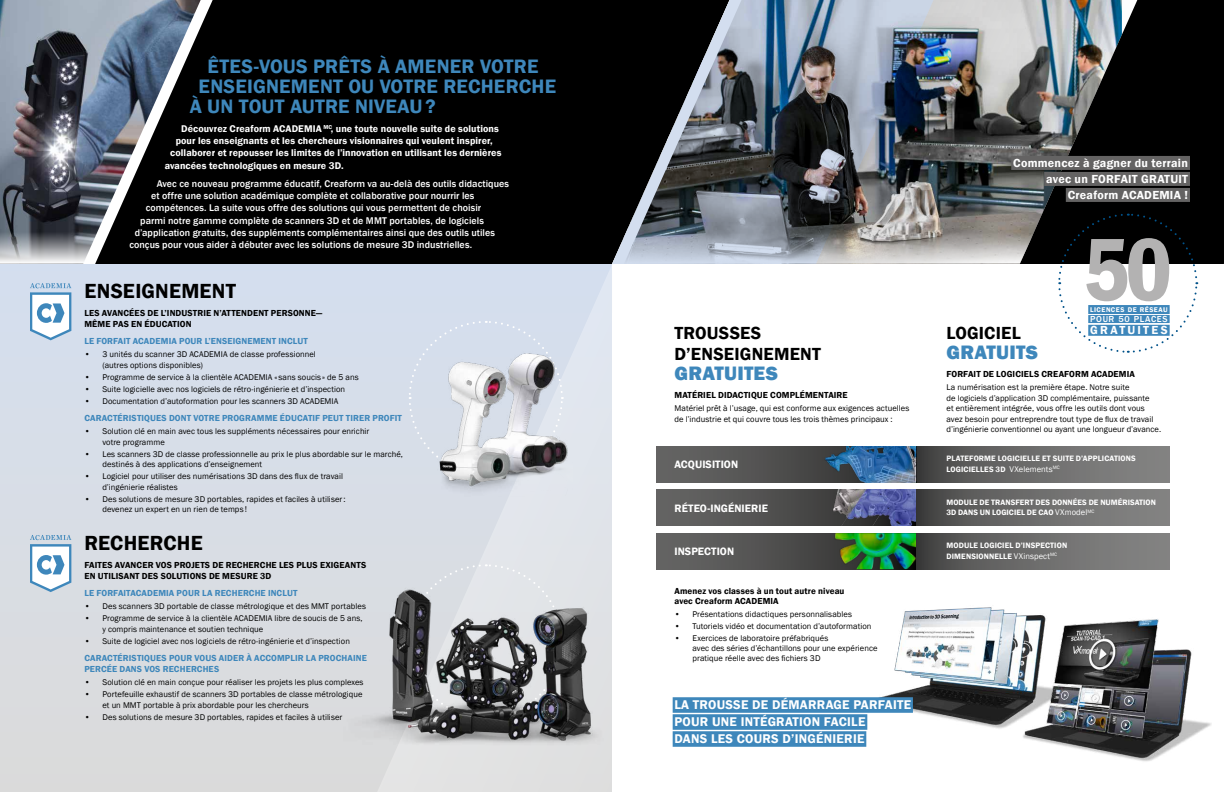
<style>
.page{position:relative;width:1224px;height:792px;background:#fff}
.page>*{position:absolute;margin:0;border:0;box-sizing:border-box;transform-origin:0 0}
.t1{font:600 condensed 92px "Franklin Gothic";color:#b3b2b2}
.t2{font:600 21px "Franklin Gothic";letter-spacing:.01em;color:#000}
.t3{font:600 20px "Franklin Gothic";letter-spacing:.01em;color:#3e87bb}
.t4{font:800 20px "Franklin Gothic";letter-spacing:.015em;color:#3e87bb}
.t5{font:600 18px/21px "Franklin Gothic";letter-spacing:.01em;color:#000}
.t6{font:600 13px/17px "Franklin Gothic";letter-spacing:.02em;color:#fff}
.t7{font:600 12px/16px "Franklin Gothic";letter-spacing:.02em;color:#fff;text-align:right}
.t8{font:600 12px "Franklin Gothic";letter-spacing:.19em;color:#fff}
.t9{font:600 11px "Franklin Gothic";letter-spacing:.005em;color:#fff}
.t10{font:500 10px "Franklin Gothic";letter-spacing:.005em;color:#fff}
.t11{font:600 10px "Franklin Gothic";letter-spacing:.005em;color:#fff}
.t12{font:600 9px/11px "Franklin Gothic";letter-spacing:.01em;color:#000}
.t13{font:600 9px/11px "Franklin Gothic";letter-spacing:.01em;color:#3e87bb}
.t14{font:500 9px "Franklin Gothic";letter-spacing:.07em;color:#fff}
.t15{font:8.5px/10.5px "Franklin Gothic";letter-spacing:.005em;color:#000}
.t16{font:600 8px/10.5px "Franklin Gothic";letter-spacing:.015em;color:#fff}
.t17{font:600 7px "Franklin Gothic";letter-spacing:.065em;color:#fff}
.s1{font-weight:400;font-size:8.5px}
</style>
<div class="page">
<img style="left:0;top:0;width:72px;height:232px">
<svg style="left:0;top:232px;width:72px;height:32px;background:#9da0a4"></svg>
<div style="left:0;top:264px;width:612px;height:528px;background:#d8dde6"></div>
<div style="left:248px;top:0;width:353px;height:264px;background:#000"></div>
<svg style="left:373px;top:276px;width:239px;height:516px"></svg>
<svg style="left:72px;top:0;width:176px;height:264px;background:#3d434b"></svg>
<div style="left:1142px;top:0;width:82px;height:264px;background:#000"></div>
<div style="left:601px;top:0;width:11px;height:276px;background:#000"></div>
<img style="left:938px;top:0;width:204px;height:264px">
<img style="left:612px;top:0;width:326px;height:264px">
<svg style="left:656px;top:446px;width:159px;height:36px;background:#565655"></svg>
<img style="left:815px;top:446px;width:101px;height:36px">
<svg style="left:656px;top:490px;width:162px;height:36px;background:#565655"></svg>
<img style="left:818px;top:490px;width:98px;height:36px">
<svg style="left:656px;top:533px;width:162px;height:36px;background:#565655"></svg>
<img style="left:818px;top:533px;width:98px;height:36px">
<svg style="left:916px;top:446px;width:254px;height:36px;background:#6a6969"></svg>
<svg style="left:916px;top:490px;width:254px;height:36px;background:#6a6a69"></svg>
<svg style="left:916px;top:533px;width:254px;height:36px;background:#6a6a69"></svg>
<svg style="left:1057px;top:213px;width:141px;height:140px"></svg>
<div style="left:1088px;top:305px;width:82px;height:9px;background:#3e87bb"></div>
<div style="left:1088px;top:315px;width:82px;height:8px;background:#3e87bb"></div>
<div style="left:1088px;top:325px;width:82px;height:11px;background:#3e87bb"></div>
<div style="left:1011px;top:156px;width:179px;height:14px;background:#646363"></div>
<div style="left:1044px;top:172px;width:146px;height:14px;background:#646363"></div>
<div style="left:1066px;top:188px;width:124px;height:14px;background:#646363"></div>
<svg style="left:30px;top:535px;width:41px;height:57px"></svg>
<svg style="left:30px;top:283px;width:41px;height:57px"></svg>
<img style="left:1023px;top:619px;width:189px;height:143px">
<img style="left:882px;top:607px;width:172px;height:123px">
<div style="left:673px;top:697px;width:240px;height:16px;background:#3e87bb"></div>
<div style="left:673px;top:714px;width:194px;height:16px;background:#3e87bb"></div>
<div style="left:673px;top:731px;width:193px;height:16px;background:#3e87bb"></div>
<svg style="left:408px;top:320px;width:156px;height:156px"></svg>
<svg style="left:408px;top:563px;width:156px;height:9px"></svg>
<img style="left:431px;top:341px;width:142px;height:167px">
<img style="left:343px;top:572px;width:269px;height:185px">
<h3 class="t3" style="left:207px;top:54px;width:332px">ÊTES-VOUS PRÊTS À AMENER VOTRE</h3>
<h3 class="t3" style="left:199px;top:74px;width:359px">ENSEIGNEMENT OU VOTRE RECHERCHE</h3>
<h3 class="t3" style="left:190px;top:94px;width:247px">À UN TOUT AUTRE NIVEAU?</h3>
<p class="t11" style="left:181px;top:122px;width:319px">Découvrez Creaform ACADEMIA <sup>MC</sup>, une toute nouvelle suite de solutions</p>
<p class="t11" style="left:176px;top:135px;width:319px">pour les enseignants et les chercheurs visionnaires qui veulent inspirer,</p>
<p class="t11" style="left:170px;top:147px;width:333px">collaborer et repousser les limites de l’innovation en utilisant les dernières</p>
<p class="t11" style="left:165px;top:159px;width:180px">avancées technologiques en mesure 3D.</p>
<p class="t10" style="left:157px;top:177px;width:354px">Avec ce nouveau programme éducatif, Creaform va au-delà des outils didactiques</p>
<p class="t10" style="left:151px;top:190px;width:325px">et offre une solution académique complète et collaborative pour nourrir les</p>
<p class="t10" style="left:146px;top:202px;width:337px">compétences. La suite vous offre des solutions qui vous permettent de choisir</p>
<p class="t10" style="left:140px;top:214px;width:345px">parmi notre gamme complète de scanners 3D et de MMT portables, de logiciels</p>
<p class="t10" style="left:135px;top:226px;width:362px">d’application gratuits, des suppléments complémentaires ainsi que des outils utiles</p>
<p class="t10" style="left:129px;top:239px;width:344px">conçus pour vous aider à débuter avec les solutions de mesure 3D industrielles.</p>
<h2 class="t2" style="left:84px;top:278px;width:153px">ENSEIGNEMENT</h2>
<p class="t12" style="left:84px;top:307px;width:239px">LES AVANCÉES DE L’INDUSTRIE N’ATTENDENT PERSONNE—<br>MÊME PAS EN ÉDUCATION</p>
<p class="t13" style="left:84px;top:335px;width:225px">LE FORFAIT ACADEMIA POUR L’ENSEIGNEMENT INCLUT</p>
<p class="t15" style="left:102px;top:349px;width:215px;text-indent:-18px">• 3 unités du scanner 3D ACADEMIA de classe professionnel (autres options disponibles)</p>
<p class="t15" style="left:84px;top:372px;width:276px">• Programme de service à la clientèle ACADEMIA « sans soucis » de 5 ans</p>
<p class="t15" style="left:84px;top:384px;width:262px">• Suite logicielle avec nos logiciels de rétro-ingénierie et d’inspection</p>
<p class="t15" style="left:84px;top:396px;width:255px">• Documentation d’autoformation pour les scanners 3D ACADEMIA</p>
<p class="t13" style="left:84px;top:412px;width:319px">CARACTÉRISTIQUES DONT VOTRE PROGRAMME ÉDUCATIF PEUT TIRER PROFIT</p>
<p class="t15" style="left:102px;top:426px;width:268px;text-indent:-18px">• Solution clé en main avec tous les suppléments nécessaires pour enrichir votre programme</p>
<p class="t15" style="left:102px;top:449px;width:302px;text-indent:-18px">• Les scanners 3D de classe professionnelle au prix le plus abordable sur le marché, destinés à des applications d’enseignement</p>
<p class="t15" style="left:102px;top:471px;width:242px;text-indent:-18px">• Logiciel pour utiliser des numérisations 3D dans des flux de travail d’ingénierie réalistes</p>
<p class="t15" style="left:102px;top:494px;width:245px;text-indent:-18px">• Des solutions de mesure 3D portables, rapides et faciles à utiliser: devenez un expert en un rien de temps !</p>
<h2 class="t2" style="left:84px;top:530px;width:120px">RECHERCHE</h2>
<p class="t12" style="left:84px;top:559px;width:283px">FAITES AVANCER VOS PROJETS DE RECHERCHE LES PLUS EXIGEANTS<br>EN UTILISANT DES SOLUTIONS DE MESURE 3D</p>
<p class="t13" style="left:84px;top:587px;width:214px">LE FORFAITACADEMIA POUR LA RECHERCHE INCLUT</p>
<p class="t15" style="left:84px;top:601px;width:283px">• Des scanners 3D portable de classe métrologique et des MMT portables</p>
<p class="t15" style="left:102px;top:613px;width:262px;text-indent:-18px">• Programme de service à la clientèle ACADEMIA libre de soucis de 5 ans, y compris maintenance et soutien technique</p>
<p class="t15" style="left:84px;top:636px;width:267px">• Suite de logiciel avec nos logiciels de rétro-ingénierie et d’inspection</p>
<p class="t13" style="left:84px;top:652px;width:284px">CARACTÉRISTIQUES POUR VOUS AIDER À ACCOMPLIR LA PROCHAINE<br>PERCÉE DANS VOS RECHERCHES</p>
<p class="t15" style="left:84px;top:677px;width:281px">• Solution clé en main conçue pour réaliser les projets les plus complexes</p>
<p class="t15" style="left:102px;top:689px;width:262px;text-indent:-18px">• Portefeuille exhaustif de scanners 3D portables de classe métrologique et un MMT portable à prix abordable pour les chercheurs</p>
<p class="t15" style="left:84px;top:712px;width:259px">• Des solutions de mesure 3D portables, rapides et faciles à utiliser</p>
<h3 class="t5" style="left:674px;top:323px;width:148px">TROUSSES<br>D’ENSEIGNEMENT</h3>
<h3 class="t4" style="left:674px;top:360px;width:105px">GRATUITES</h3>
<p class="t12" style="left:674px;top:390px;width:175px">MATÉRIEL DIDACTIQUE COMPLÉMENTAIRE</p>
<p class="t15" style="left:674px;top:404px;width:236px">Matériel prêt à l’usage, qui est conforme aux exigences actuelles de l’industrie et qui couvre tous les trois thèmes principaux :</p>
<p class="t9" style="left:674px;top:458px;width:65px">ACQUISITION</p>
<p class="t9" style="left:674px;top:501px;width:95px">RÉTEO-INGÉNIERIE</p>
<p class="t9" style="left:674px;top:545px;width:61px">INSPECTION</p>
<p class="t12" style="left:674px;top:585px;width:172px">Amenez vos classes à un tout autre niveau avec Creaform ACADEMIA</p>
<p class="t15" style="left:674px;top:609px;width:179px">• Présentations didactiques personnalisables</p>
<p class="t15" style="left:674px;top:621px;width:199px">• Tutoriels vidéo et documentation d’autoformation</p>
<p class="t15" style="left:693px;top:633px;width:187px;text-indent:-18px">• Exercices de laboratoire préfabriqués<br>avec des séries d’échantillons pour une expérience pratique réelle avec des fichiers 3D</p>
<h3 class="t6" style="left:674px;top:697px;width:238px">LA TROUSSE DE DÉMARRAGE PARFAITE<br>POUR UNE INTÉGRATION FACILE<br>DANS LES COURS D’INGÉNIERIE</h3>
<h3 class="t7" style="left:1013px;top:155px;width:176px">Commencez à gagner du terrain avec un FORFAIT GRATUIT<br>Creaform ACADEMIA !</h3>
<h1 class="t1" style="left:1083px;top:208px;width:90px">50</h1>
<p class="t17" style="left:1090px;top:305px;width:79px">LICENCES DE RÉSEAU</p>
<p class="t14" style="left:1090px;top:313px;width:79px">POUR 50 PLACES</p>
<h3 class="t8" style="left:1090px;top:323px;width:79px">GRATUITES</h3>
<h3 class="t5" style="left:947px;top:323px;width:76px">LOGICIEL</h3>
<h3 class="t4" style="left:947px;top:339px;width:93px">GRATUITS</h3>
<p class="t12" style="left:946px;top:369px;width:190px">FORFAIT DE LOGICIELS CREAFORM ACADEMIA</p>
<p class="t15" style="left:946px;top:383px;width:216px">La numérisation est la première étape. Notre suite<br>de logiciels d’application 3D complémentaire, puissante<br>et entièrement intégrée, vous offre les outils dont vous avez besoin pour entreprendre tout type de flux de travail d’ingénierie conventionnel ou ayant une longueur d’avance.</p>
<p class="t16" style="left:946px;top:453px;width:191px">PLATEFORME LOGICIELLE ET SUITE D’APPLICATIONS<br>LOGICIELLES 3D <span class="s1">VXelements</span><sup>MC</sup></p>
<p class="t16" style="left:946px;top:497px;width:211px">MODULE DE TRANSFERT DES DONNÉES DE NUMÉRISATION<br>3D DANS UN LOGICIEL DE CAO <span class="s1">VXmodel</span><sup>MC</sup></p>
<p class="t16" style="left:946px;top:540px;width:122px">MODULE LOGICIEL D’INSPECTION<br>DIMENSIONNELLE <span class="s1">VXinspect</span><sup>MC</sup></p>
</div>
